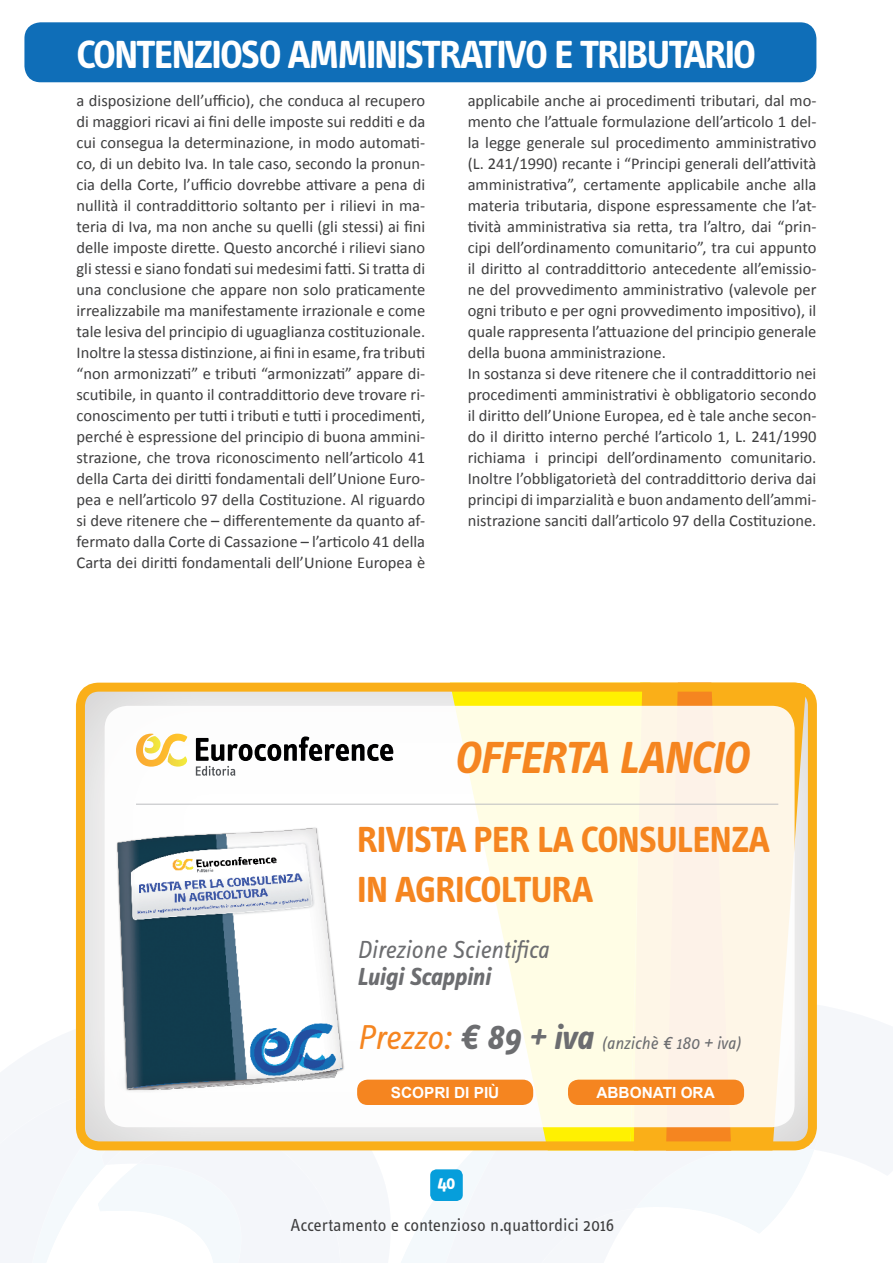
<style>
.page{position:relative;width:893px;height:1263px;background:#fff}
.page>*{position:absolute;margin:0;border:0;box-sizing:border-box;transform-origin:0 0}
.t1{font:italic 700 46.35px "Info Text OT";letter-spacing:-.01em;color:#f58520}
.t2{font:700 40.5px "Info Text OT";letter-spacing:-.045em;color:#fff}
.t3{font:700 37.5px/49.5px "Info Text OT";letter-spacing:-.02em;color:#f58520}
.t4{font:italic 25.5px/27px "Info Text OT";letter-spacing:-.005em;color:#6c6d70}
.t5{font:700 19.5px "Info Text OT";color:#fff}
.t6{font:18px "Info Text OT";color:#3e3e3f}
.t7{font:italic 18px "Info Text OT";letter-spacing:-.005em;color:#6c6d70}
.CORPO_TESTO{font:16.5px/21px "Calibri";color:#3e3e3f;text-align:justify}
.t8{font:700 15.3px "Arial";color:#fff}
.s1{font-weight:700}
.s2{font-size:35.7px;color:#f58520}
.s3{font-weight:700;font-size:35.7px}
</style>
<div class="page">
<svg style="left:391px;top:1142px;width:423px;height:121px;fill:#f4f9fc"></svg>
<svg style="left:0;top:1058px;width:391px;height:205px"></svg>
<div style="left:430px;top:1169px;width:33px;height:32px;background:#069edb;border-radius:6px"></div>
<div style="left:24px;top:22px;width:792px;height:60px;background:#0f6eb8;border-radius:16px"></div>
<div style="left:81px;top:689px;width:732px;height:455px;background:#e7e7e7"></div>
<svg style="left:645px;top:693px;width:167px;height:457px"></svg>
<svg style="left:452px;top:693px;width:193px;height:447px;fill:#fff101"></svg>
<svg style="left:663px;top:693px;width:73px;height:447px;background:#f69420"></svg>
<div style="left:76px;top:683px;width:741px;height:467px;border:9px solid #faaf18;border-radius:19px"></div>
<div style="left:105px;top:706px;width:690px;height:421px;background:linear-gradient(to right,#fdffff,#fff7e4);border-radius:23px"></div>
<hr style="left:136px;top:804px;width:642px;height:1px;background:#bcbdc0">
<svg style="left:196px;top:736px;width:197px;height:40px;background:#bbb"></svg>
<svg style="left:136px;top:734px;width:51px;height:33px;background:#fade91"></svg>
<img style="left:110px;top:804px;width:235px;height:289px">
<div style="left:357px;top:1080px;width:176px;height:25px;background:#f58520;border-radius:10px"></div>
<div style="left:568px;top:1080px;width:176px;height:25px;background:#f58520;border-radius:10px"></div>
<h2 class="t2" style="left:77px;top:30px;width:681px">CONTENZIOSO AMMINISTRATIVO E TRIBUTARIO</h2>
<p class="CORPO_TESTO" style="left:77px;top:90px;width:350px">a disposizione dell’ufficio), che conduca al recupero di maggiori ricavi ai fini delle imposte sui redditi e da cui consegua la determinazione, in modo automati&shy;co, di un debito Iva. In tale caso, secondo la pronun&shy;cia della Corte, l’ufficio dovrebbe attivare a pena di nullità il contraddittorio soltanto per i rilievi in ma&shy;teria di Iva, ma non anche su quelli (gli stessi) ai fini delle imposte dirette. Questo ancorché i rilievi siano gli stessi e siano fondati sui medesimi fatti. Si tratta di una conclusione che appare non solo praticamente irrealizzabile ma manifestamente irrazionale e come tale lesiva del principio di uguaglianza costituzionale.</p>
<p class="CORPO_TESTO" style="left:77px;top:342px;width:350px">Inoltre la stessa distinzione, ai fini in esame, fra tributi “non armonizzati” e tributi “armonizzati” appare di&shy;scutibile, in quanto il contraddittorio deve trovare ri&shy;conoscimento per tutti i tributi e tutti i procedimenti, perché è espressione del principio di buona ammini&shy;strazione, che trova riconoscimento nell’articolo 41 della Carta dei diritti fondamentali dell’Unione Euro&shy;pea e nell’articolo 97 della Costituzione. Al riguardo si deve ritenere che – differentemente da quanto af&shy;fermato dalla Corte di Cassazione – l’articolo 41 della Carta dei diritti fondamentali dell’Unione Europea è</p>
<p class="CORPO_TESTO" style="left:468px;top:90px;width:350px">applicabile anche ai procedimenti tributari, dal mo&shy;mento che l’attuale formulazione dell’articolo 1 del&shy;la legge generale sul procedimento amministrativo (L. 241/1990) recante i “Principi generali dell’attività amministrativa”, certamente applicabile anche alla materia tributaria, dispone espressamente che l’at&shy;tività amministrativa sia retta, tra l’altro, dai “prin&shy;cipi dell’ordinamento comunitario”, tra cui appunto il diritto al contraddittorio antecedente all’emissio&shy;ne del provvedimento amministrativo (valevole per ogni tributo e per ogni provvedimento impositivo), il quale rappresenta l’attuazione del principio generale della buona amministrazione.</p>
<p class="CORPO_TESTO" style="left:468px;top:363px;width:350px">In sostanza si deve ritenere che il contraddittorio nei procedimenti amministrativi è obbligatorio secondo il diritto dell’Unione Europea, ed è tale anche secon&shy;do il diritto interno perché l’articolo 1, L. 241/1990 richiama i principi dell’ordinamento comunitario.<br>Inoltre l’obbligatorietà del contraddittorio deriva dai principi di imparzialità e buon andamento dell’ammi&shy;nistrazione sanciti dall’articolo 97 della Costituzione.</p>
<p class="t1" style="left:454px;top:729px;width:295px">OFFERTA LANCIO</p>
<p class="t3" style="left:357px;top:814px;width:414px">RIVISTA PER LA CONSULENZA<br>IN AGRICOLTURA</p>
<p class="t4" style="left:357px;top:935px;width:193px">Direzione Scientifica<br><span class="s1">Luigi Scappini</span></p>
<p class="t7" style="left:357px;top:1032px;width:385px"><span class="s2">Prezzo:</span> <span class="s3">€ 89 + iva</span> (anzichè € 180 + iva)</p>
<p class="t8" style="left:391px;top:1082px;width:110px">SCOPRI DI PIÙ</p>
<p class="t8" style="left:596px;top:1082px;width:120px">ABBONATI ORA</p>
<p class="t5" style="left:437px;top:1171px;width:20px">40</p>
<p class="t6" style="left:291px;top:1214px;width:325px">Accertamento e contenzioso n.quattordici 2016</p>
</div>
